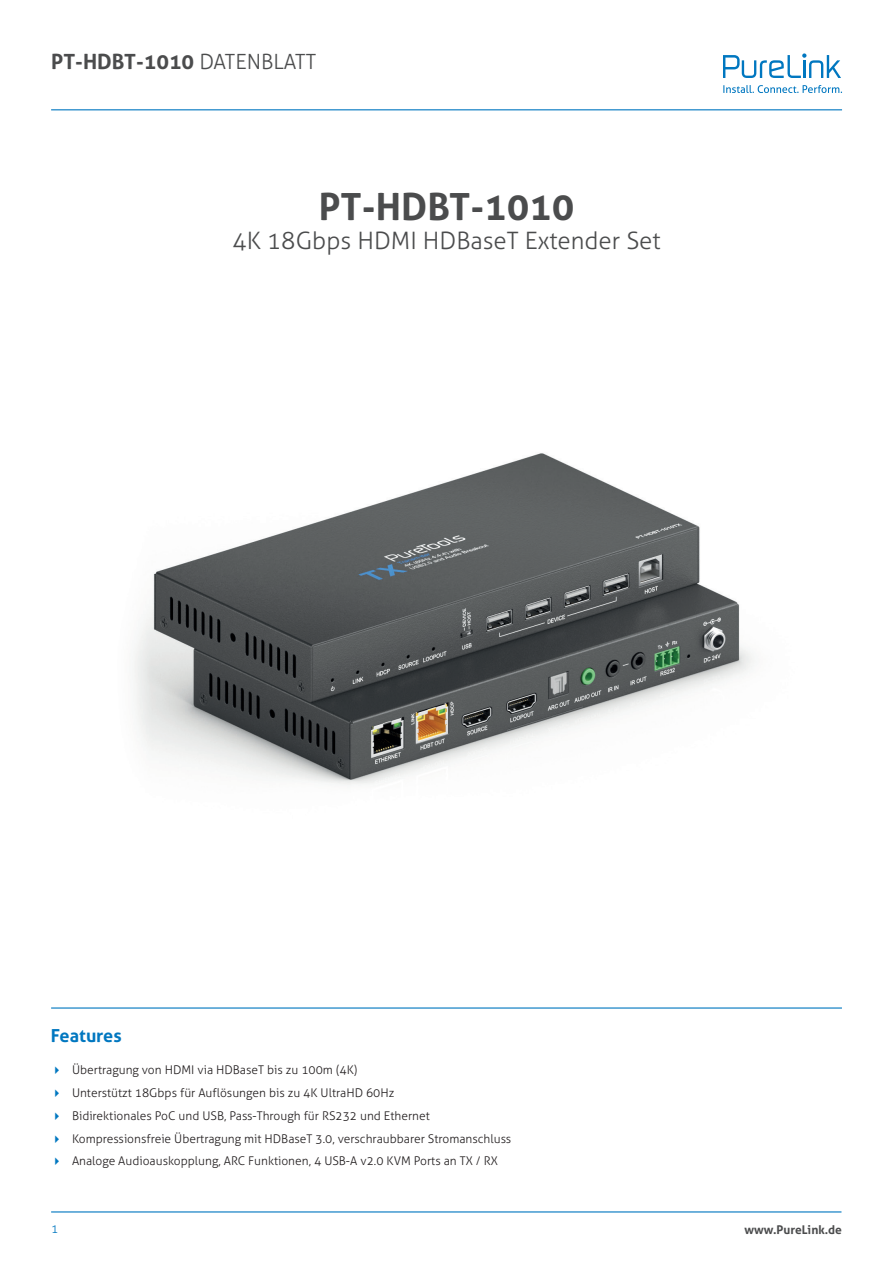
<style>
.page{position:relative;width:893px;height:1263px;background:#fff}
.page>*{position:absolute;margin:0;border:0;box-sizing:border-box;transform-origin:0 0}
.t1{font:700 37.5px "Aller";color:#4b4c4d}
.t2{font:300 24px "Aller";color:#4b4c4d}
.t3{font:700 21px "Aller";color:#4b4c4d}
.t4{font:700 18px "Aller";color:#0077c0}
.t5{font:300 12px/23px "Aller";color:#231f20}
.t6{font:700 12px "Aller";color:#4b4c4d}
.t7{font:300 12px "Aller";color:#0077c0}
.s1{font-weight:300}
</style>
<div class="page">
<img style="left:134px;top:453px;width:620px;height:332px">
<hr style="left:51px;top:1007px;width:791px;height:1px;background:#0077c0">
<hr style="left:51px;top:1211px;width:790px;height:1px;background:#0077c0">
<hr style="left:51px;top:109px;width:791px;height:1px;background:#0077c0">
<svg style="left:723px;top:53px;width:118px;height:25px"></svg>
<svg style="left:723px;top:85px;width:119px;height:8px"></svg>
<h3 class="t3" style="left:51px;top:49px;width:266px">PT-HDBT-1010 <span class="s1">DATENBLATT</span></h3>
<h1 class="t1" style="left:319px;top:184px;width:257px">PT-HDBT-1010</h1>
<h2 class="t2" style="left:232px;top:226px;width:430px">4K 18Gbps HDMI HDBaseT Extender Set</h2>
<h3 class="t4" style="left:51px;top:1025px;width:72px">Features</h3>
<p class="t5" style="left:72px;top:1058px;width:441px">Übertragung von HDMI via HDBaseT bis zu 100m (4K)<br>Unterstützt 18Gbps für Auflösungen bis zu 4K UltraHD 60Hz<br>Bidirektionales PoC und USB, Pass-Through für RS232 und Ethernet Kompressionsfreie Übertragung mit HDBaseT 3.0, verschraubbarer Stromanschluss Analoge Audioauskopplung, ARC Funktionen, 4 USB-A v2.0 KVM Ports an TX / RX</p>
<p class="t7" style="left:51px;top:1221px;width:9px">1</p>
<p class="t6" style="left:744px;top:1222px;width:99px">www.PureLink.de</p>
</div>
